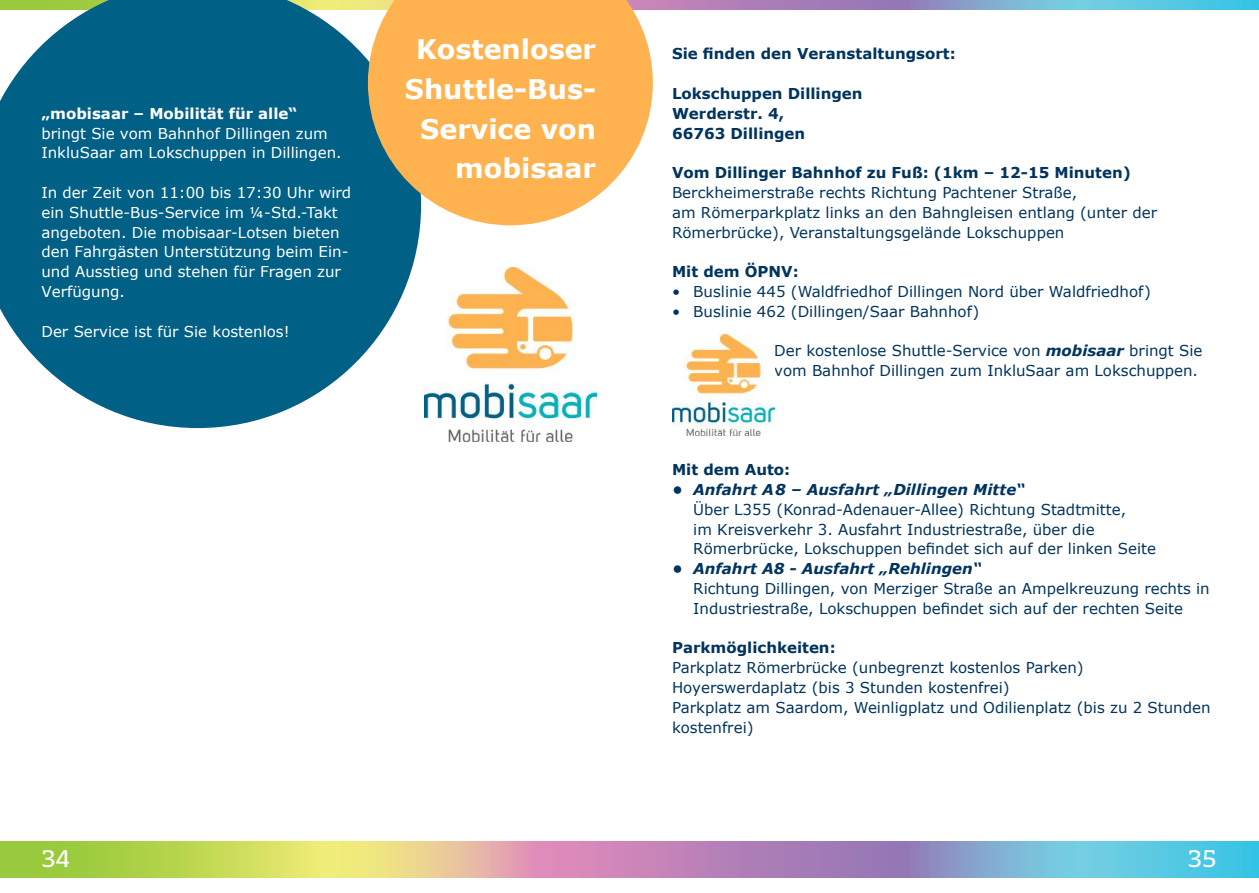
<style>
.page{position:relative;width:1259px;height:893px;background:#fff}
.page>*{position:absolute;margin:0;border:0;box-sizing:border-box;transform-origin:0 0}
.t1{font:700 27px/39.6px "Verdana";color:#fff;text-align:right}
.t2{font:24px "Saar Pro";color:#fff}
.t3{font:15px/19.8px "Verdana";color:#00345e}
.t4{font:15px/19.8px "Verdana";color:#fff}
.t5{font:700 15px/19.8px "Verdana";color:#00345e}
.t6{font:italic 700 15px "Verdana";color:#00345e}
.t7{font:700 15px "Verdana";color:#fff}
.s1{font-weight:700;font-style:italic}
</style>
<div class="page">
<svg style="left:0;top:841px;width:1259px;height:36px;background:#abb2a0"></svg>
<svg style="left:653px;top:0;width:606px;height:9px;background:#86a0cb"></svg>
<img style="left:672px;top:334px;width:102px;height:102px">
<svg style="left:0;top:0;width:421px;height:428px;background:#227594"></svg>
<svg style="left:368px;top:0;width:285px;height:225px;background:#f1b564"></svg>
<img style="left:425px;top:268px;width:171px;height:173px">
<p class="t7" style="left:41px;top:103px;width:257px">„mobisaar – Mobilität für alle“</p>
<p class="t4" style="left:41px;top:123px;width:302px">bringt Sie vom Bahnhof Dillingen zum<br>InkluSaar am Lokschuppen in Dillingen.</p>
<p class="t4" style="left:41px;top:182px;width:311px">In der Zeit von 11:00 bis 17:30 Uhr wird ein Shuttle-Bus-Service im ¼-Std.-Takt angeboten. Die mobisaar-Lotsen bieten den Fahrgästen Unterstützung beim Ein&shy;und Ausstieg und stehen für Fragen zur Verfügung.</p>
<p class="t4" style="left:41px;top:321px;width:250px">Der Service ist für Sie kostenlos!</p>
<h1 class="t1" style="left:405px;top:29px;width:193px">Kostenloser<br>Shuttle-Bus-<br>Service von mobisaar</h1>
<p class="t5" style="left:672px;top:44px;width:285px">Sie finden den Veranstaltungsort:</p>
<p class="t5" style="left:672px;top:83px;width:192px">Lokschuppen Dillingen<br>Werderstr. 4,<br>66763 Dillingen</p>
<p class="t5" style="left:672px;top:163px;width:460px">Vom Dillinger Bahnhof zu Fuß: (1km – 12-15 Minuten)</p>
<p class="t3" style="left:672px;top:182px;width:487px">Berckheimerstraße rechts Richtung Pachtener Straße,<br>am Römerparkplatz links an den Bahngleisen entlang (unter der<br>Römerbrücke), Veranstaltungsgelände Lokschuppen</p>
<p class="t5" style="left:672px;top:262px;width:128px">Mit dem ÖPNV:</p>
<p class="t3" style="left:672px;top:281px;width:480px">• Buslinie 445 (Waldfriedhof Dillingen Nord über Waldfriedhof)</p>
<p class="t3" style="left:672px;top:301px;width:309px">• Buslinie 462 (Dillingen/Saar Bahnhof)</p>
<p class="t3" style="left:774px;top:341px;width:430px">Der kostenlose Shuttle-Service von <span class="s1">mobisaar</span> bringt Sie vom Bahnhof Dillingen zum InkluSaar am Lokschuppen.</p>
<p class="t5" style="left:672px;top:460px;width:120px">Mit dem Auto:</p>
<p class="t6" style="left:672px;top:479px;width:354px">• Anfahrt A8 – Ausfahrt „Dillingen Mitte“</p>
<p class="t3" style="left:693px;top:499px;width:464px">Über L355 (Konrad-Adenauer-Allee) Richtung Stadtmitte,<br>im Kreisverkehr 3. Ausfahrt Industriestraße, über die<br>Römerbrücke, Lokschuppen befindet sich auf der linken Seite</p>
<p class="t6" style="left:672px;top:558px;width:311px">• Anfahrt A8 - Ausfahrt „Rehlingen“</p>
<p class="t3" style="left:693px;top:578px;width:518px">Richtung Dillingen, von Merziger Straße an Ampelkreuzung rechts in<br>Industriestraße, Lokschuppen befindet sich auf der rechten Seite</p>
<p class="t5" style="left:672px;top:638px;width:165px">Parkmöglichkeiten:</p>
<p class="t3" style="left:672px;top:658px;width:540px">Parkplatz Römerbrücke (unbegrenzt kostenlos Parken)<br>Hoyerswerdaplatz (bis 3 Stunden kostenfrei)<br>Parkplatz am Saardom, Weinligplatz und Odilienplatz (bis zu 2 Stunden kostenfrei)</p>
<h2 class="t2" style="left:41px;top:844px;width:30px">34</h2>
<h2 class="t2" style="left:1187px;top:844px;width:30px">35</h2>
</div>
